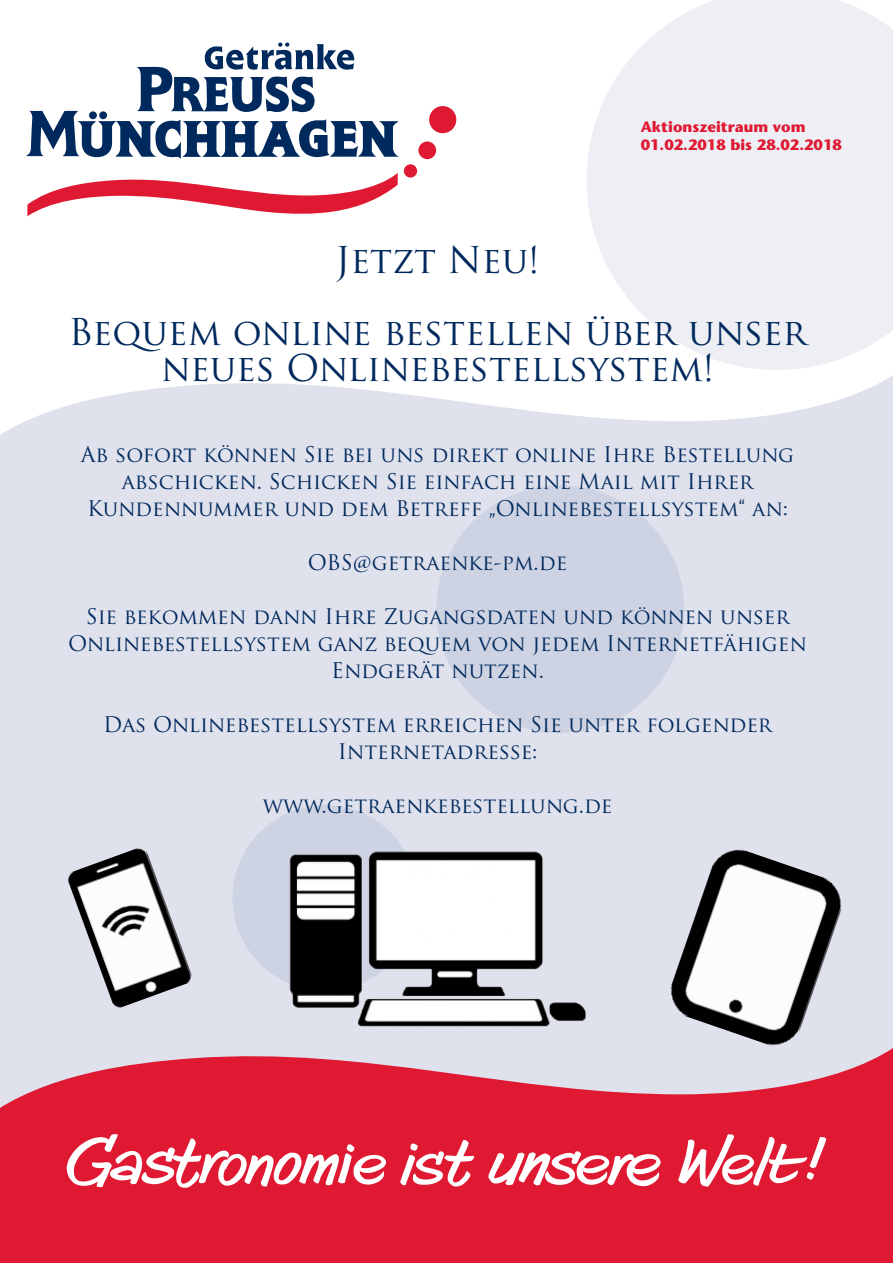
<style>
.page{position:relative;width:893px;height:1263px;background:#fff}
.page>*{position:absolute;margin:0;border:0;box-sizing:border-box;transform-origin:0 0}
.t1{font:36px/72px "Trajan Pro";color:#00295d;text-align:center}
.t2{font:21px/27px "Trajan Pro";color:#00295d;text-align:center}
.t3{font:700 15px/18px "Stone Sans Std";color:#e01932}
</style>
<div class="page">
<div style="left:0;top:375px;width:893px;height:665px;background:#dfe1ec"></div>
<div style="left:436px;top:485px;width:248px;height:248px;background:#cdd3e3;border-radius:50%"></div>
<svg style="left:587px;top:0;width:306px;height:370px;background:#eff1f6"></svg>
<div style="left:232px;top:805px;width:186px;height:186px;background:#cdd3e3;border-radius:50%"></div>
<svg style="left:0;top:1040px;width:893px;height:223px;background:#df3c53"></svg>
<svg style="left:678px;top:1134px;width:148px;height:52px"></svg>
<svg style="left:488px;top:1151px;width:173px;height:35px"></svg>
<svg style="left:400px;top:1140px;width:74px;height:46px"></svg>
<svg style="left:67px;top:1134px;width:319px;height:54px"></svg>
<svg style="left:27px;top:173px;width:371px;height:43px"></svg>
<div style="left:418px;top:141px;width:18px;height:18px;background:#e01932;border-radius:50%"></div>
<div style="left:429px;top:106px;width:27px;height:27px;background:#e01932;border-radius:50%"></div>
<div style="left:404px;top:164px;width:13px;height:14px;background:#e01932;border-radius:50%"></div>
<svg style="left:26px;top:43px;width:374px;height:116px"></svg>
<img style="left:66px;top:845px;width:128px;height:165px">
<img style="left:290px;top:851px;width:295px;height:175px">
<img style="left:663px;top:842px;width:186px;height:211px">
<p class="t3" style="left:641px;top:118px;width:203px">Aktionszeitraum vom<br>01.02.2018 bis 28.02.2018</p>
<h1 class="t1" style="left:68px;top:223px;width:740px">Jetzt Neu!<br>Bequem online bestellen über unser</h1>
<h1 class="t1" style="left:161px;top:331px;width:555px">neues Onlinebestellsystem!</h1>
<p class="t2" style="left:81px;top:440px;width:715px">Ab sofort können Sie bei uns direkt online Ihre Bestellung abschicken. Schicken Sie einfach eine Mail mit Ihrer<br>Kundennummer und dem Betreff „Onlinebestellsystem“ an:</p>
<p class="t2" style="left:308px;top:548px;width:261px">OBS@getraenke-pm.de</p>
<p class="t2" style="left:68px;top:602px;width:740px">Sie bekommen dann Ihre Zugangsdaten und können unser<br>Onlinebestellsystem ganz bequem von jedem Internetfähigen<br>Endgerät nutzen.</p>
<p class="t2" style="left:103px;top:710px;width:670px">Das Onlinebestellsystem erreichen Sie unter folgender<br>Internetadresse:</p>
<p class="t2" style="left:263px;top:791px;width:351px">www.getraenkebestellung.de</p>
</div>
